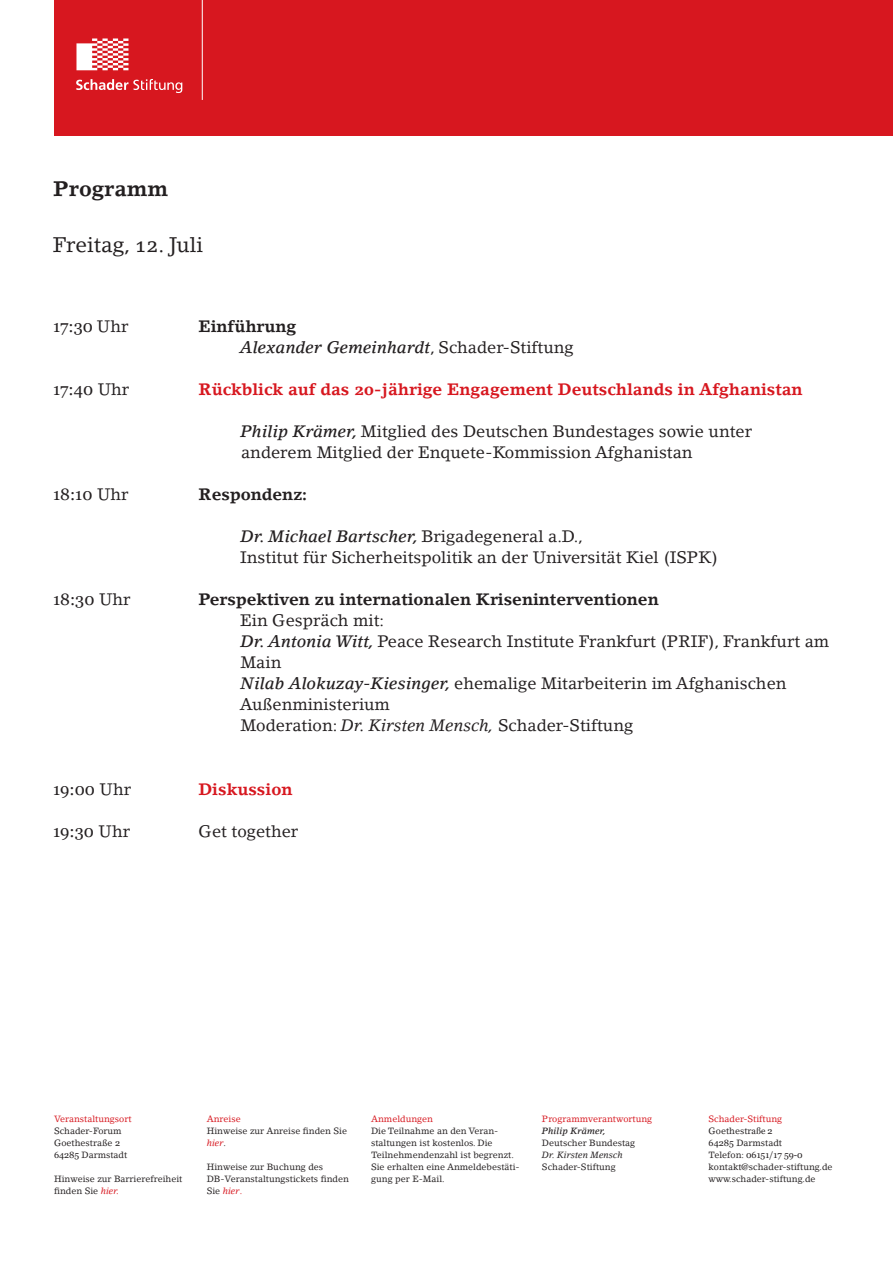
<style>
.page{position:relative;width:893px;height:1263px;background:#fff}
.page>*{position:absolute;margin:0;border:0;box-sizing:border-box;transform-origin:0 0}
.T2_Programm_Datum{font:21px "Lino Letter Std";color:#231f20}
.T2_Programm_Datum-2{font:700 21px "Lino Letter Std";color:#231f20}
.T2_Programm_Referent_Organisation{font:16.5px/21px "Lino Letter Std";color:#231f20}
.T2_Programm_Uhrzeit_Absatz{font:700 16.5px "Lino Letter Std";color:#231f20}
.T2_Programm_Uhrzeit_Absatz-2{font:700 16.5px "Lino Letter Std";color:#d7171f}
.T2_Programm_Uhrzeit_Absatz-3{font:16.5px "Georgia";color:#231f20}
.T2_Programm_Referent_Organisation-2{font:italic 500 16.5px "Lino Letter Std";color:#231f20}
.T2_Programm_Uhrzeit_Absatz-4{font:16.5px "Lino Letter Std";color:#231f20}
.t1{font:9px/12px "Lino Letter Std";color:#231f20}
.t2{font:9px "Lino Letter Std";color:#d7171f}
.t3{font:9px "Georgia";color:#231f20}
.t4{font:italic 9px "Lino Letter Std";color:#231f20}
.t5{font:italic 500 9px "Lino Letter Std";color:#231f20}
.s1{font-family:"Lino Letter Std"}
.s2{font-weight:400;font-style:normal}
.s3{font-weight:500;font-style:italic}
.s4{font-style:italic}
.s5{font-family:"Georgia"}
.s6{font-style:italic;color:#d7171f}
.s7{color:#d7171f}
</style>
<div class="page">
<div style="left:54px;top:0;width:839px;height:136px;background:#d7171f"></div>
<hr style="left:202px;top:0;width:1px;height:100px;background:#fff">
<svg style="left:76px;top:38px;width:52px;height:32px"></svg>
<svg style="left:76px;top:79px;width:106px;height:14px"></svg>
<p class="T2_Programm_Datum-2" style="left:53px;top:176px;width:117px">Programm</p>
<p class="T2_Programm_Datum" style="left:53px;top:232px;width:152px">Freitag, 12. Juli</p>
<p class="T2_Programm_Uhrzeit_Absatz-3" style="left:53px;top:317px;width:77px">17:30 <span class="s1">Uhr</span></p>
<p class="T2_Programm_Uhrzeit_Absatz" style="left:199px;top:316px;width:99px">Einführung</p>
<p class="T2_Programm_Referent_Organisation-2" style="left:240px;top:338px;width:335px">Alexander Gemeinhardt<span class="s2">, Schader-Stiftung</span></p>
<p class="T2_Programm_Uhrzeit_Absatz-3" style="left:53px;top:380px;width:78px">17:40 <span class="s1">Uhr</span></p>
<p class="T2_Programm_Uhrzeit_Absatz-2" style="left:199px;top:379px;width:605px">Rückblick auf das 20-jährige Engagement Deutschlands in Afghanistan</p>
<p class="T2_Programm_Referent_Organisation" style="left:241px;top:421px;width:513px"><span class="s3">Philip Krämer,</span> Mitglied des Deutschen Bundestages sowie unter anderem Mitglied der Enquete-Kommission Afghanistan</p>
<p class="T2_Programm_Uhrzeit_Absatz-3" style="left:53px;top:485px;width:77px">18:10 <span class="s1">Uhr</span></p>
<p class="T2_Programm_Uhrzeit_Absatz" style="left:199px;top:484px;width:110px">Respondenz:</p>
<p class="T2_Programm_Referent_Organisation" style="left:240px;top:526px;width:479px"><span class="s3">Dr. Michael Bartscher,</span> Brigadegeneral a.D.,<br>Institut für Sicherheitspolitik an der Universität Kiel (ISPK)</p>
<p class="T2_Programm_Uhrzeit_Absatz-3" style="left:53px;top:590px;width:79px">18:30 <span class="s1">Uhr</span></p>
<p class="T2_Programm_Uhrzeit_Absatz" style="left:199px;top:589px;width:462px">Perspektiven zu internationalen Kriseninterventionen</p>
<p class="T2_Programm_Referent_Organisation" style="left:240px;top:610px;width:590px">Ein Gespräch mit:<br><span class="s3">Dr. Antonia Witt,</span> Peace Research Institute Frankfurt (PRIF), Frankfurt am<br>Main</p>
<p class="T2_Programm_Referent_Organisation" style="left:240px;top:673px;width:548px"><span class="s3">Nilab Alokuzay-Kiesinger,</span> ehemalige Mitarbeiterin im Afghanischen<br>Außenministerium<br>Moderation: <span class="s4">Dr. Kirsten Mensch,</span> Schader-Stiftung</p>
<p class="T2_Programm_Uhrzeit_Absatz-3" style="left:53px;top:779px;width:79px">19:00 <span class="s1">Uhr</span></p>
<p class="T2_Programm_Uhrzeit_Absatz-2" style="left:199px;top:779px;width:95px">Diskussion</p>
<p class="T2_Programm_Uhrzeit_Absatz-3" style="left:53px;top:821px;width:78px">19:30 <span class="s1">Uhr</span></p>
<p class="T2_Programm_Uhrzeit_Absatz-4" style="left:199px;top:821px;width:101px">Get together</p>
<p class="t2" style="left:54px;top:1113px;width:79px">Veranstaltungsort</p>
<p class="t1" style="left:54px;top:1124px;width:69px">Schader-Forum</p>
<p class="t1" style="left:54px;top:1136px;width:68px">Goethestraße <span class="s5">2</span></p>
<p class="t1" style="left:54px;top:1148px;width:75px"><span class="s5">64285</span> Darmstadt</p>
<p class="t1" style="left:54px;top:1172px;width:130px">Hinweise zur Barrierefreiheit</p>
<p class="t1" style="left:54px;top:1184px;width:67px">finden Sie <span class="s6">hier.</span></p>
<p class="t2" style="left:207px;top:1113px;width:36px">Anreise</p>
<p class="t1" style="left:207px;top:1124px;width:142px">Hinweise zur Anreise finden Sie <span class="s6">hier</span>.</p>
<p class="t1" style="left:207px;top:1160px;width:144px">Hinweise zur Buchung des<br>DB-Veranstaltungstickets finden<br>Sie <span class="s6">hier</span><span class="s7">.</span></p>
<p class="t2" style="left:371px;top:1113px;width:63px">Anmeldungen</p>
<p class="t1" style="left:371px;top:1124px;width:150px">Die Teilnahme an den Veran&shy;staltungen ist kostenlos. Die<br>Teilnehmendenzahl ist begrenzt.<br>Sie erhalten eine Anmeldebestäti&shy;gung per E-Mail.</p>
<p class="t2" style="left:542px;top:1113px;width:112px">Programmverantwortung</p>
<p class="t5" style="left:542px;top:1125px;width:65px">Philip Krämer,</p>
<p class="t1" style="left:542px;top:1136px;width:95px">Deutscher Bundestag</p>
<p class="t4" style="left:542px;top:1149px;width:82px">Dr. Kirsten Mensch</p>
<p class="t1" style="left:542px;top:1160px;width:75px">Schader-Stiftung</p>
<p class="t2" style="left:709px;top:1113px;width:75px">Schader-Stiftung</p>
<p class="t1" style="left:709px;top:1124px;width:66px">Goethestr<span class="s5">aße 2</span></p>
<p class="t1" style="left:709px;top:1136px;width:75px"><span class="s5">64285</span> Darmstadt</p>
<p class="t3" style="left:709px;top:1149px;width:96px"><span class="s1">Telefon:</span> 06151/17 59-0</p>
<p class="t1" style="left:709px;top:1160px;width:125px">kontakt@schader-stiftung.de</p>
<p class="t1" style="left:709px;top:1172px;width:108px">www.schader-stiftung.de</p>
</div>
